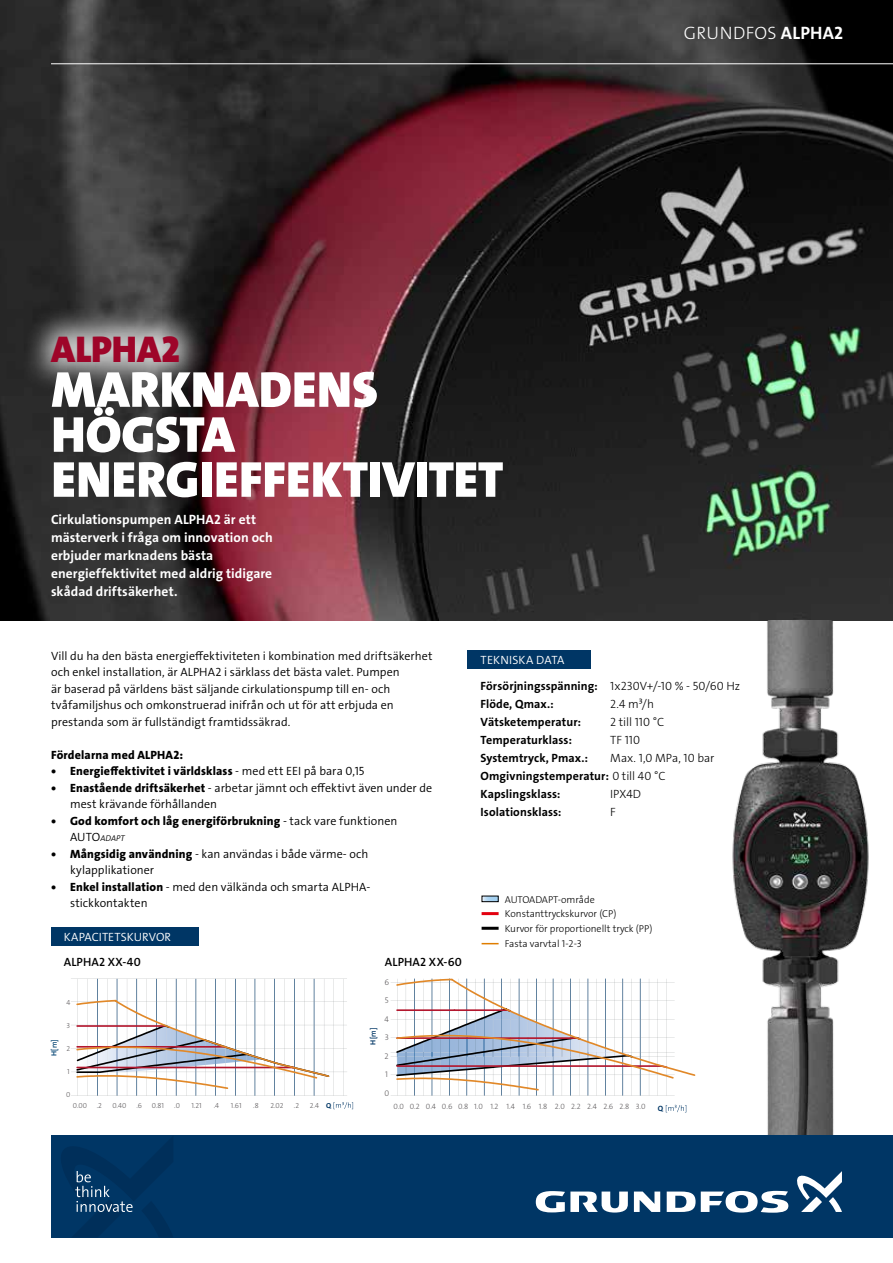
<style>
.page{position:relative;width:893px;height:1263px;background:#fff}
.page>*{position:absolute;margin:0;border:0;box-sizing:border-box;transform-origin:0 0}
.t1{font:51px/45px "Grundfos The Sans V2 OT 9 BL";color:#fff}
.t2{font:37.5px "Grundfos The Sans V2 OT 9 BL";color:#9e0529}
.t3{font:18px "Grundfos The Sans V2 OT 3 L";letter-spacing:.015em;color:#fff}
.t4{font:13.5px/18px "Grundfos The Sans V2 OT 7 B";letter-spacing:.005em;color:#fff}
.t5{font:12px/16.5px "Grundfos The Sans V2 OT 4 SL";color:#000}
.t6{font:12px/18px "Grundfos The Sans V2 OT 7 B";letter-spacing:.005em;color:#000}
.t7{font:12px "Grundfos The Sans V2 OT 8 XB";letter-spacing:.015em;color:#000}
.t8{font:12px "Grundfos The Sans V2 OT 3 L";color:#000}
.t9{font:12px "Grundfos The Sans V2 OT 4 SL";letter-spacing:.005em;color:#fff}
.t10{font:12px "Grundfos The Sans V2 OT 6 SB";letter-spacing:.01em;color:#000}
.t11{font:10.05px/14.7px "Grundfos The Sans V2 OT 3 L";color:#000}
.t12{font:8.4px "Grundfos The Sans V2 OT 4 SL Italic";letter-spacing:.005em;color:#000}
.t13{font:8.25px "Grundfos The Sans V2 OT 3 L";color:#5e5b5d}
.t14{font:7.65px "Grundfos The Sans V2 OT 3 L";color:#5e5b5d}
.t15{font:7.65px "Grundfos The Sans V2 OT 7 B";color:#003665}
.t16{font:7.35px "Grundfos The Sans V2 OT 3 L";color:#5e5b5d}
.t17{font:7.35px "Grundfos The Sans V2 OT 3 L";color:#0c4b79}
.t18{font:7.35px "Grundfos The Sans V2 OT 3 L";color:#003665}
.s1{font-family:"Grundfos The Sans V2 OT 7 B"}
.s2{font-family:"Grundfos The Sans V2 OT 4 SL"}
.s3{font-family:"Grundfos The Sans V2 OT 8 XB"}
.s4{font-family:"Grundfos The Sans V2 OT 4 SL";font-size:12px}
.s5{font-family:"Grundfos The Sans V2 OT 3 L"}
.s6{font-family:"Grundfos The Sans V2 OT 7 B";color:#003665}
</style>
<div class="page">
<img style="left:0;top:0;width:893px;height:621px">
<div style="left:468px;top:651px;width:123px;height:18px;background:#003665"></div>
<div style="left:51px;top:927px;width:148px;height:18px;background:#003665"></div>
<svg style="left:334px;top:1102px;width:19px;height:7px"></svg>
<svg style="left:71px;top:978px;width:276px;height:118px"></svg>
<svg style="left:666px;top:1105px;width:20px;height:7px"></svg>
<svg style="left:391px;top:978px;width:304px;height:118px"></svg>
<hr style="left:482px;top:912px;width:17px;height:3px;background:#e3000f">
<hr style="left:482px;top:927px;width:17px;height:3px;background:#000">
<svg style="left:482px;top:943px;width:17px;height:1px"></svg>
<svg style="left:484px;top:898px;width:13px;height:2px"></svg>
<div style="left:482px;top:896px;width:17px;height:6px;border:1px solid #000"></div>
<img style="left:732px;top:621px;width:137px;height:514px">
<div style="left:51px;top:1135px;width:842px;height:102px;background:#003665"></div>
<svg style="left:634px;top:1191px;width:26px;height:21px"></svg>
<svg style="left:536px;top:1191px;width:92px;height:21px"></svg>
<svg style="left:667px;top:1191px;width:121px;height:22px"></svg>
<svg style="left:797px;top:1171px;width:45px;height:41px"></svg>
<svg style="left:61px;top:1137px;width:112px;height:100px"></svg>
<hr style="left:51px;top:63px;width:842px;height:1px;background:#fff">
<div style="left:21px;top:305px;width:189px;height:89px;background:#fff;opacity:.75"></div>
<h2 class="t2" style="left:51px;top:325px;width:130px">ALPHA2</h2>
<h1 class="t1" style="left:51px;top:367px;width:453px">MARKNADENS<br>HÖGSTA<br>ENERGIEFFEKTIVITET</h1>
<p class="t4" style="left:51px;top:510px;width:133px">Cirkulationspumpen ALPHA</p>
<p class="t4" style="left:51px;top:510px;width:223px;text-indent:163px">2 är ett mästerverk i fråga om innovation och erbjuder marknadens bästa energieffektivitet med aldrig tidigare skådad driftsäkerhet.</p>
<h3 class="t3" style="left:684px;top:21px;width:161px">grundfos <span class="s1">alpha2</span></h3>
<p class="t5" style="left:51px;top:647px;width:383px">Vill du ha den bästa energieffektiviteten i kombination med driftsäkerhet och enkel installation, är ALPHA2 i särklass det bästa valet. Pumpen<br>är baserad på världens bäst säljande cirkulationspump till en- och tvåfamiljshus och omkonstruerad inifrån och ut för att erbjuda en prestanda som är fullständigt framtidssäkrad.</p>
<p class="t7" style="left:51px;top:747px;width:133px">Fördelarna med ALPHA2:</p>
<p class="t7" style="left:51px;top:763px;width:315px">• Energieffektivitet i världsklass <span class="s2">- med ett EEI på bara 0,15</span></p>
<p class="t5" style="left:70px;top:779px;width:364px;text-indent:-19px"><span class="s3">• Enastående driftsäkerhet</span> - arbetar jämnt och effektivt även under de mest krävande förhållanden</p>
<p class="t7" style="left:51px;top:813px;width:348px">• God komfort och låg energiförbrukning <span class="s2">- tack vare funktionen</span></p>
<p class="t12" style="left:70px;top:833px;width:56px"><span class="s4">AUTO</span>ADAPT</p>
<p class="t5" style="left:70px;top:845px;width:300px;text-indent:-19px"><span class="s3">• Mångsidig användning</span> - kan användas i både värme- och kylapplikationer</p>
<p class="t5" style="left:70px;top:878px;width:302px;text-indent:-19px"><span class="s3">• Enkel installation</span> - med den välkända och smarta ALPHA&shy;stickkontakten</p>
<p class="t9" style="left:64px;top:929px;width:109px">KAPACITETSKURVOR</p>
<p class="t10" style="left:64px;top:954px;width:78px">ALPHA2 XX-40</p>
<p class="t10" style="left:385px;top:954px;width:79px">ALPHA2 XX-60</p>
<p class="t17" style="left:50px;top:1056px;width:19px;rotate:-90deg"><span class="s1">H</span>[m]</p>
<p class="t16" style="left:66px;top:998px;width:5px">4</p>
<p class="t16" style="left:67px;top:1021px;width:5px">3</p>
<p class="t16" style="left:67px;top:1044px;width:5px">2</p>
<p class="t16" style="left:67px;top:1067px;width:4px">1</p>
<p class="t16" style="left:66px;top:1090px;width:6px">0</p>
<p class="t13" style="left:384px;top:977px;width:6px">6</p>
<p class="t13" style="left:385px;top:995px;width:5px">5</p>
<p class="t13" style="left:384px;top:1014px;width:6px">4</p>
<p class="t18" style="left:369px;top:1045px;width:19px;rotate:-90deg"><span class="s1">H</span>[m]</p>
<p class="t13" style="left:385px;top:1032px;width:6px">3</p>
<p class="t13" style="left:385px;top:1051px;width:6px">2</p>
<p class="t13" style="left:385px;top:1069px;width:4px">1</p>
<p class="t13" style="left:384px;top:1088px;width:6px">0</p>
<p class="t9" style="left:481px;top:652px;width:36px">Tekniska</p>
<p class="t9" style="left:536px;top:652px;width:16px">data</p>
<p class="t6" style="left:481px;top:677px;width:261px">Försörjningsspänning: <span class="s5">1x230V+/-10 % - 50/60 Hz<br></span>Flöde, Qmax.:</p>
<p class="t8" style="left:610px;top:696px;width:45px">2.4 m³/h</p>
<p class="t6" style="left:481px;top:713px;width:102px">Vätsketemperatur:</p>
<p class="t8" style="left:610px;top:714px;width:56px">2 till 110 °C</p>
<p class="t6" style="left:481px;top:731px;width:93px">Temperaturklass:</p>
<p class="t8" style="left:610px;top:732px;width:31px">TF 110</p>
<p class="t6" style="left:481px;top:749px;width:109px">Systemtryck, Pmax.:</p>
<p class="t8" style="left:610px;top:750px;width:106px">Max. 1,0 MPa, 10 bar</p>
<p class="t6" style="left:481px;top:767px;width:187px">Omgivningstemperatur: <span class="s5">0 till 40 °C<br></span>Kapslingsklass:</p>
<p class="t8" style="left:610px;top:786px;width:31px">IPX4D</p>
<p class="t6" style="left:481px;top:803px;width:82px">Isolationsklass:</p>
<p class="t8" style="left:610px;top:804px;width:5px">F</p>
<p class="t11" style="left:505px;top:892px;width:91px">AUTOADAPT-område</p>
<p class="t11" style="left:505px;top:907px;width:149px">Konstanttryckskurvor (CP)<br>Kurvor för proportionellt tryck (PP)<br>Fasta varvtal 1-2-3</p>
<p class="t16" style="left:73px;top:1101px;width:16px">0.00</p>
<p class="t16" style="left:97px;top:1101px;width:7px">.2</p>
<p class="t16" style="left:112px;top:1101px;width:15px">0.40</p>
<p class="t16" style="left:136px;top:1101px;width:7px">.6</p>
<p class="t16" style="left:152px;top:1101px;width:14px">0.81</p>
<p class="t16" style="left:174px;top:1101px;width:7px">.0</p>
<p class="t16" style="left:191px;top:1101px;width:12px">1.21</p>
<p class="t16" style="left:214px;top:1101px;width:7px">.4</p>
<p class="t16" style="left:231px;top:1101px;width:12px">1.61</p>
<p class="t16" style="left:253px;top:1101px;width:7px">.8</p>
<p class="t16" style="left:270px;top:1101px;width:15px">2.02</p>
<p class="t16" style="left:294px;top:1101px;width:7px">.2</p>
<p class="t16" style="left:310px;top:1101px;width:23px">2.4 <span class="s6">Q</span></p>
<p class="t14" style="left:394px;top:1102px;width:254px">0.0 0.2 0.4 0.6 0.8 1.0 1.2 1.4 1.6 1.8 2.0 2.2 2.4 2.6 2.8 3.0</p>
<p class="t15" style="left:658px;top:1103px;width:7px">Q</p>
</div>
